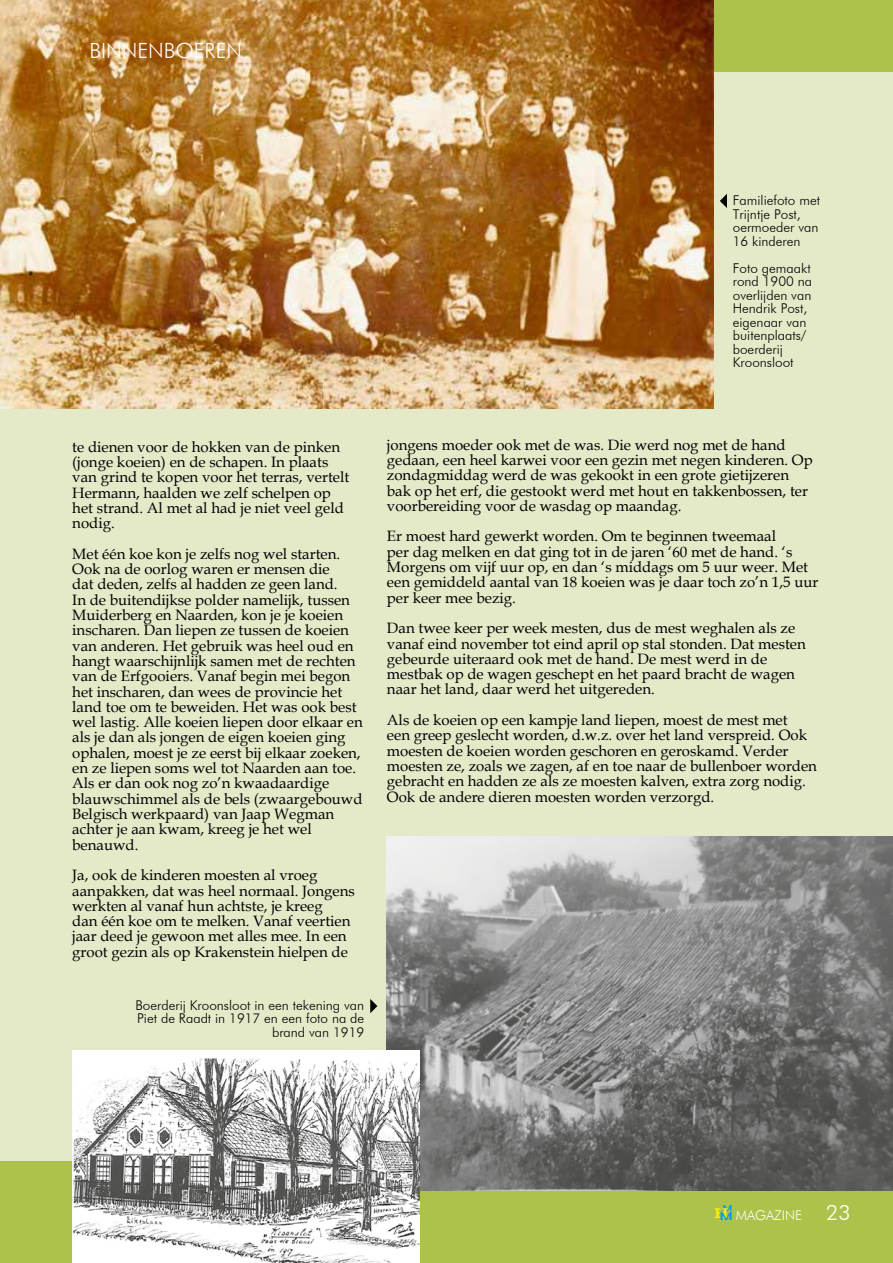
<style>
.page{position:relative;width:893px;height:1263px;background:#adc24a}
.page>*{position:absolute;margin:0;border:0;box-sizing:border-box;transform-origin:0 0}
.t1{font:300 21px "Futura BT";color:#fff}
.t2{font:15px/15.3px "Book Antiqua";color:#000}
.t3{font:300 13.5px/13.5px "Futura BT";color:#000}
.t4{font:300 13.5px "Futura BT";color:#fff}
.t5{font:8.7px "Berlin Sans FB";color:#009fe3;scale:1.38 1}
.s1{font-family:"Berlin Sans FB";font-weight:400;font-size:11.85px;color:#009fe3}
</style>
<div class="page">
<hr style="left:0;top:0;width:1px;height:1263px;background:#83d0f5">
<div style="left:0;top:72px;width:893px;height:1089px;background:#e4e9c8"></div>
<img style="left:0;top:0;width:714px;height:408px">
<img style="left:387px;top:836px;width:506px;height:355px">
<img style="left:72px;top:1051px;width:348px;height:212px">
<svg style="left:720px;top:194px;width:7px;height:14px"></svg>
<svg style="left:370px;top:999px;width:7px;height:14px"></svg>
<h1 class="t1" style="left:89px;top:38px;width:154px">BINNENBOEREN</h1>
<p class="t3" style="left:733px;top:193px;width:89px">Familiefoto met<br>Trijntje Post, oermoeder van<br>16 kinderen</p>
<p class="t3" style="left:733px;top:261px;width:81px">Foto gemaakt rond 1900 na overlijden van<br>Hendrik Post, eigenaar van buitenplaats/ boerderij<br>Kroonsloot</p>
<p class="t2" style="left:72px;top:439px;width:279px">te dienen voor de hokken van de pinken (jonge koeien) en de schapen. In plaats van grind te kopen voor het terras, vertelt Hermann, haalden we zelf schelpen op het strand. Al met al had je niet veel geld nodig.</p>
<p class="t2" style="left:72px;top:546px;width:292px">Met één koe kon je zelfs nog wel starten.<br>Ook na de oorlog waren er mensen die<br>dat deden, zelfs al hadden ze geen land.<br>In de buitendijkse polder namelijk, tussen Muiderberg en Naarden, kon je je koeien inscharen. Dan liepen ze tussen de koeien van anderen. Het gebruik was heel oud en hangt waarschijnlijk samen met de rechten van de Erfgooiers. Vanaf begin mei begon het inscharen, dan wees de provincie het land toe om te beweiden. Het was ook best wel lastig. Alle koeien liepen door elkaar en als je dan als jongen de eigen koeien ging ophalen, moest je ze eerst bij elkaar zoeken, en ze liepen soms wel tot Naarden aan toe.<br>Als er dan ook nog zo’n kwaadaardige blauwschimmel als de bels (zwaargebouwd Belgisch werkpaard) van Jaap Wegman achter je aan kwam, kreeg je het wel benauwd.</p>
<p class="t2" style="left:72px;top:867px;width:284px">Ja, ook de kinderen moesten al vroeg aanpakken, dat was heel normaal. Jongens werkten al vanaf hun achtste, je kreeg<br>dan één koe om te melken. Vanaf veertien jaar deed je gewoon met alles mee. In een groot gezin als op Krakenstein hielpen de</p>
<p class="t3" style="left:135px;top:998px;width:230px;text-align:right">Boerderij Kroonsloot in een tekening van<br>Piet de Raadt in 1917 en een foto na de brand van 1919</p>
<p class="t2" style="left:387px;top:436px;width:427px">jongens moeder ook met de was. Die werd nog met de hand gedaan, een heel karwei voor een gezin met negen kinderen. Op zondagmiddag werd de was gekookt in een grote gietijzeren bak op het erf, die gestookt werd met hout en takkenbossen, ter voorbereiding voor de wasdag op maandag.</p>
<p class="t2" style="left:387px;top:528px;width:433px">Er moest hard gewerkt worden. Om te beginnen tweemaal<br>per dag melken en dat ging tot in de jaren ‘60 met de hand. ‘s Morgens om vijf uur op, en dan ‘s middags om 5 uur weer. Met een gemiddeld aantal van 18 koeien was je daar toch zo’n 1,5 uur per keer mee bezig.</p>
<p class="t2" style="left:387px;top:620px;width:420px">Dan twee keer per week mesten, dus de mest weghalen als ze vanaf eind november tot eind april op stal stonden. Dat mesten gebeurde uiteraard ook met de hand. De mest werd in de mestbak op de wagen geschept en het paard bracht de wagen naar het land, daar werd het uitgereden.</p>
<p class="t2" style="left:387px;top:712px;width:432px">Als de koeien op een kampje land liepen, moest de mest met<br>een greep geslecht worden, d.w.z. over het land verspreid. Ook moesten de koeien worden geschoren en geroskamd. Verder moesten ze, zoals we zagen, af en toe naar de bullenboer worden gebracht en hadden ze als ze moesten kalven, extra zorg nodig.<br>Ook de andere dieren moesten worden verzorgd.</p>
<p class="t5" style="left:723px;top:1203px;width:8px">M</p>
<p class="t4" style="left:715px;top:1207px;width:89px"><sup>H</sup><span class="s1">M</span> MAGAZINE</p>
<h1 class="t1" style="left:826px;top:1199px;width:26px">23</h1>
</div>
